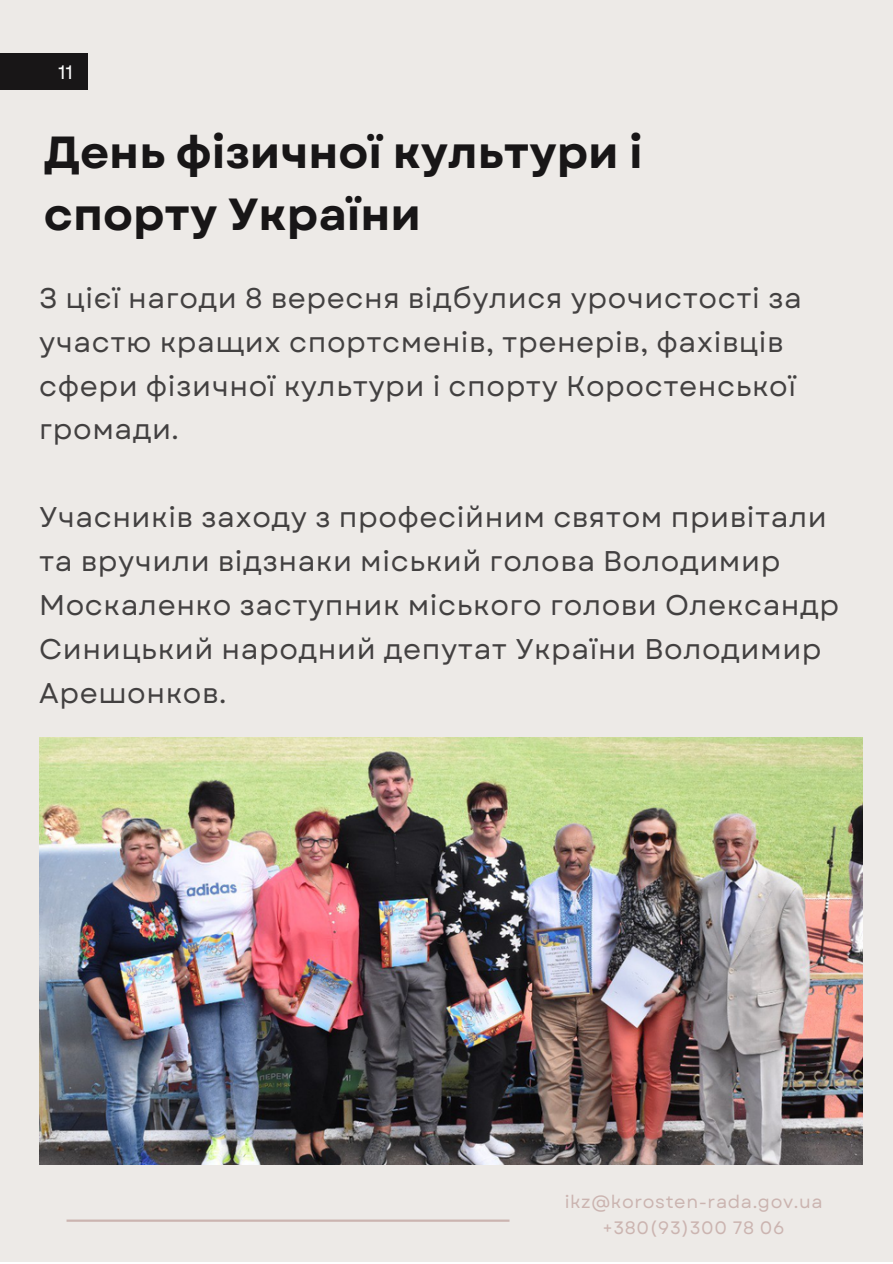
<style>
.page{position:relative;width:893px;height:1264px;background:#fff}
.page>*{position:absolute;margin:0;border:0;box-sizing:border-box;transform-origin:0 0}
.t1{font:700 44.85px/61.8px "Garet";color:#181617}
.t2{font:28.5px/43.8px "Garet";letter-spacing:.02em;color:#181617}
.t3{font:19.5px "Garet";color:#fff}
.t4{font:18px/25.8px "Garet";letter-spacing:.035em;color:#cbb4b0;text-align:center}
</style>
<div class="page">
<div style="left:0;top:0;width:892px;height:1261px;background:#edeae7"></div>
<div style="left:0;top:53px;width:88px;height:38px;background:#181617"></div>
<hr style="left:67px;top:1219px;width:442px;height:2px;background:#cbb4b0">
<img style="left:39px;top:737px;width:823px;height:427px">
<p class="t3" style="left:58px;top:58px;width:17px">11</p>
<p class="t1" style="left:44px;top:121px;width:600px">День фізичної культури і спорту України</p>
<p class="t2" style="left:39px;top:276px;width:764px">З цієї нагоди 8 вересня відбулися урочистості за участю кращих спортсменів, тренерів, фахівців сфери фізичної культури і спорту Коростенської громади.</p>
<p class="t2" style="left:39px;top:495px;width:801px">Учасників заходу з професійним святом привітали та вручили відзнаки міський голова Володимир Москаленко заступник міського голови Олександр Синицький народний депутат України Володимир Арешонков.</p>
<p class="t4" style="left:564px;top:1188px;width:259px">ikz@korosten-rada.gov.ua +380(93)300 78 06</p>
</div>
